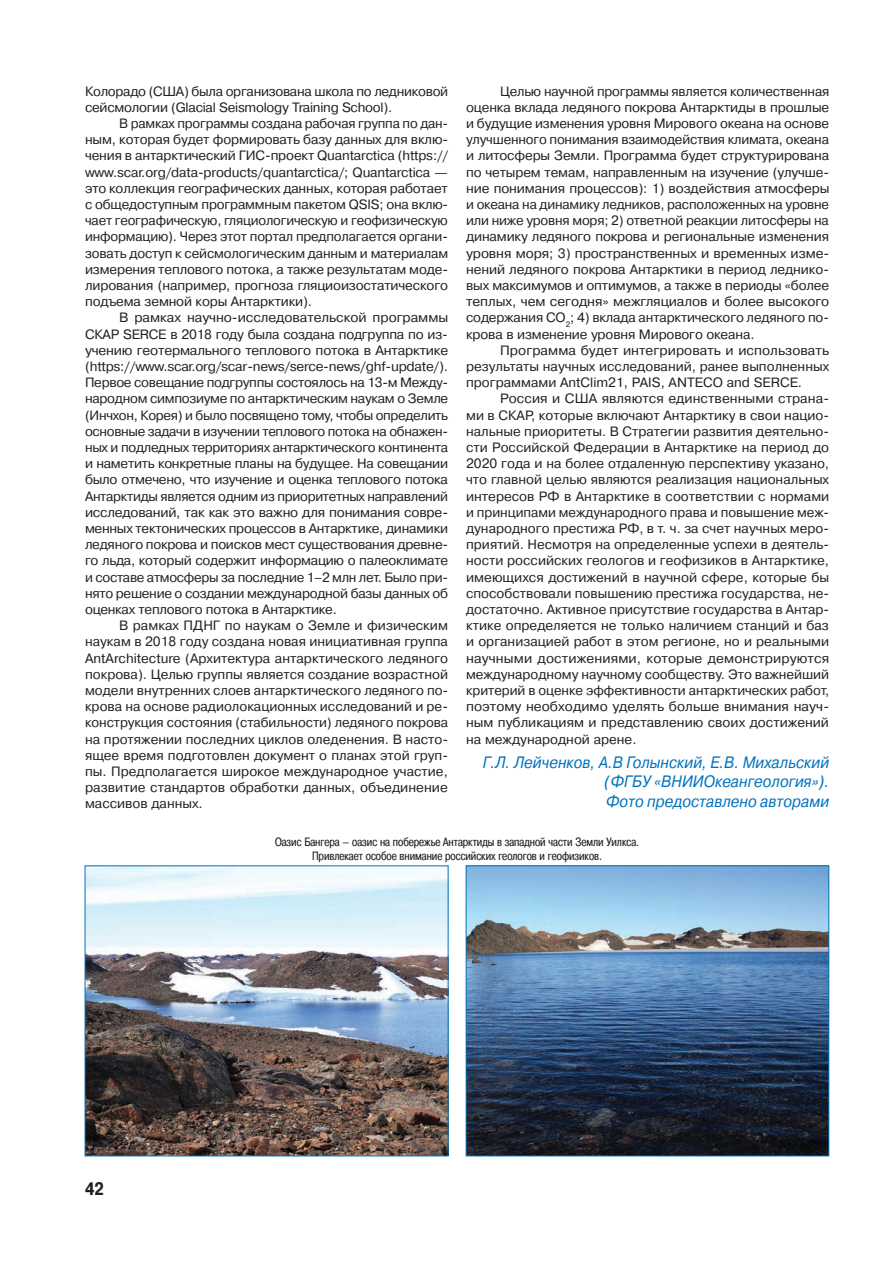
<style>
.page{position:relative;width:893px;height:1263px;background:#fff}
.page>*{position:absolute;margin:0;border:0;box-sizing:border-box;transform-origin:0 0}
.t1{font:700 18px "Pragmatica Cond C";color:#231f20}
.Автор{font:italic 16.5px/19.8px "Pragmatica C";color:#0072bc;text-align:justify;scale:.9 1}
.Основной_текст{font:13.5px/16.2px "Pragmatica C";letter-spacing:-.01em;color:#231f20;text-align:justify}
.Подрисуночная{font:12px/14.4px "Pragmatica Cond C";color:#231f20;text-align:center}
</style>
<div class="page">
<img style="left:87px;top:867px;width:359px;height:287px">
<img style="left:468px;top:867px;width:359px;height:287px">
<div style="left:466px;top:865px;width:363px;height:291px;border:1px solid #0072bc"></div>
<p class="Основной_текст" style="left:85px;top:83px;width:365px">Колорадо (США) была организована школа по ледниковой сейсмологии (Glacial Seismology Training School).</p>
<p class="Основной_текст" style="left:85px;top:115px;width:365px;text-indent:34px">В рамках программы создана рабочая группа по дан&shy;ным, которая будет формировать базу данных для вклю&shy;чения в антарктический ГИС-проект Quantarctica (https:// www.scar.org/data-products/quantarctica/; Quantarctica — это коллекция географических данных, которая работает с общедоступным программным пакетом QSIS; она вклю&shy;чает географическую, гляциологическую и геофизическую информацию). Через этот портал предполагается органи&shy;зовать доступ к сейсмологическим данным и материалам измерения теплового потока, а также результатам моде&shy;лирования (например, прогноза гляциоизостатического подъема земной коры Антарктики).</p>
<p class="Основной_текст" style="left:85px;top:310px;width:365px;text-indent:34px">В рамках научно-исследовательской программы СКАР SERCE в 2018 году была создана подгруппа по из&shy;учению геотермального теплового потока в Антарктике (https://www.scar.org/scar-news/serce-news/ghf-update/).<br>Первое совещание подгруппы состоялось на 13-м Между&shy;народном симпозиуме по антарктическим наукам о Земле (Инчхон, Корея) и было посвящено тому, чтобы определить основные задачи в изучении теплового потока на обнажен&shy;ных и подледных территориях антарктического континента и наметить конкретные планы на будущее. На совещании было отмечено, что изучение и оценка теплового потока Антарктиды является одним из приоритетных направлений исследований, так как это важно для понимания совре&shy;менных тектонических процессов в Антарктике, динамики ледяного покрова и поисков мест существования древне&shy;го льда, который содержит информацию о палеоклимате и составе атмосферы за последние 1–2 млн лет. Было при&shy;нято решение о создании международной базы данных об оценках теплового потока в Антарктике.</p>
<p class="Основной_текст" style="left:85px;top:617px;width:365px;text-indent:34px">В рамках ПДНГ по наукам о Земле и физическим наукам в 2018 году создана новая инициативная группа AntArchitecture (Архитектура антарктического ледяного покрова). Целью группы является создание возрастной модели внутренних слоев антарктического ледяного по&shy;крова на основе радиолокационных исследований и ре&shy;конструкция состояния (стабильности) ледяного покрова на протяжении последних циклов оледенения. В насто&shy;ящее время подготовлен документ о планах этой груп&shy;пы. Предполагается широкое международное участие, развитие стандартов обработки данных, объединение массивов данных.</p>
<p class="Основной_текст" style="left:466px;top:83px;width:365px;text-indent:34px">Целью научной программы является количественная оценка вклада ледяного покрова Антарктиды в прошлые и будущие изменения уровня Мирового океана на основе улучшенного понимания взаимодействия климата, океана и литосферы Земли. Программа будет структурирована по четырем темам, направленным на изучение (улучше&shy;ние понимания процессов): 1) воздействия атмосферы и океана на динамику ледников, расположенных на уровне или ниже уровня моря; 2) ответной реакции литосферы на динамику ледяного покрова и региональные изменения уровня моря; 3) пространственных и временных изме&shy;нений ледяного покрова Антарктики в период леднико&shy;вых максимумов и оптимумов, а также в периоды «более теплых, чем сегодня» межгляциалов и более высокого содержания CO<sub>2</sub>; 4) вклада антарктического ледяного по&shy;крова в изменение уровня Мирового океана.</p>
<p class="Основной_текст" style="left:466px;top:342px;width:365px;text-indent:34px">Программа будет интегрировать и использовать результаты научных исследований, ранее выполненных программами AntClim21, PAIS, ANTECO and SERCE.</p>
<p class="Основной_текст" style="left:466px;top:391px;width:365px;text-indent:34px">Россия и США являются единственными страна&shy;ми в СКАР, которые включают Антарктику в свои нацио&shy;нальные приоритеты. В Стратегии развития деятельно&shy;сти Российской Федерации в Антарктике на период до 2020 года и на более отдаленную перспективу указано, что главной целью являются реализация национальных интересов РФ в Антарктике в соответствии с нормами и принципами международного права и повышение меж&shy;дународного престижа РФ, в т. ч. за счет научных меро&shy;приятий. Несмотря на определенные успехи в деятель&shy;ности российских геологов и геофизиков в Антарктике, имеющихся достижений в научной сфере, которые бы способствовали повышению престижа государства, не&shy;достаточно. Активное присутствие государства в Антар&shy;ктике определяется не только наличием станций и баз и организацией работ в этом регионе, но и реальными научными достижениями, которые демонстрируются международному научному сообществу. Это важнейший критерий в оценке эффективности антарктических работ, поэтому необходимо уделять больше внимания науч&shy;ным публикациям и представлению своих достижений на международной арене.</p>
<p class="Автор" style="left:605px;top:752px;width:250px;text-indent:-123px">Г.Л. Лейченков, А.В Голынский, Е.В. Михальский (ФГБУ «ВНИИОкеангеология»).<br>Фото предоставлено авторами</p>
<p class="Подрисуночная" style="left:275px;top:834px;width:366px">Оазис Бангера – оазис на побережье Антарктиды в западной части Земли Уилкса.<br>Привлекает особое внимание российских геологов и геофизиков.</p>
<h1 class="t1" style="left:85px;top:1178px;width:20px">42</h1>
</div>
